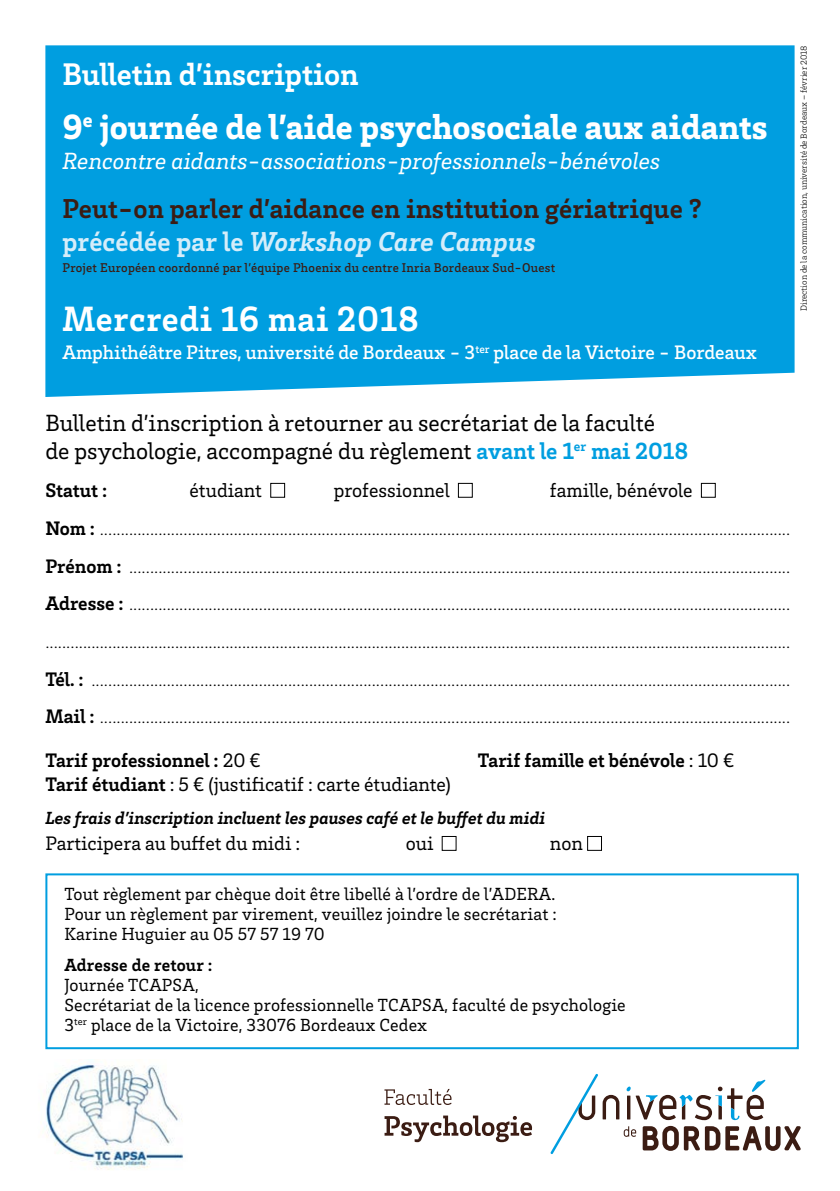
<style>
.page{position:relative;width:840px;height:1191px;background:#fff}
.page>*{position:absolute;margin:0;border:0;box-sizing:border-box;transform-origin:0 0}
.t1{font:900 36px "Brix Slab";color:#fff}
._2_affA3_date_et_hor{font:700 36px "Brix Slab";letter-spacing:.02em;color:#fff}
.t2{font:700 32px "Brix Slab";color:#fff}
.t3{font:700 28px "Brix Slab";letter-spacing:.005em;color:#3b1c13}
.t4{font:italic 700 28px "Brix Slab";letter-spacing:.005em;color:#d5edfa}
.t5{font:24px/28px "Brix Slab";color:#000}
.t6{font:italic 24px "Brix Slab";color:#fff}
.t7{font:200 20px "Brix Slab";color:#000}
.t8{font:20px "Brix Slab";color:#000}
.t9{font:500 20px "Brix Slab";color:#fff}
.t10{font:700 20px "Brix Slab";color:#000}
.t11{font:18px/20px "Brix Slab";letter-spacing:.01em;color:#000;text-align:justify}
.t12{font:italic 700 18px "Brix Slab";color:#000}
.t13{font:700 18px "Brix Slab";letter-spacing:.01em;color:#000}
._2_affA3_date_et_hor-2{font:500 13px "Brix Slab";letter-spacing:.02em;color:#3b1c13}
.t14{font:300 9px "Brix Slab";color:#000}
.s1{font-style:normal}
.s2{font-weight:700;color:#009ee0}
.s3{font-weight:700}
.s4{font-weight:400}
</style>
<div class="page">
<div style="left:45px;top:45px;width:749px;height:352px;background:#009ee0"></div>
<div style="left:270px;top:483px;width:15px;height:15px;border:1px solid #000"></div>
<div style="left:457px;top:483px;width:15px;height:15px;border:1px solid #000"></div>
<div style="left:700px;top:483px;width:15px;height:15px;border:1px solid #000"></div>
<div style="left:441px;top:836px;width:15px;height:15px;border:1px solid #000"></div>
<div style="left:586px;top:836px;width:15px;height:15px;border:1px solid #000"></div>
<div style="left:45px;top:873px;width:753px;height:176px;border:2px solid #009ee0"></div>
<img style="left:45px;top:1063px;width:139px;height:107px">
<svg style="left:550px;top:1073px;width:250px;height:81px"></svg>
<svg style="left:384px;top:1089px;width:67px;height:16px"></svg>
<svg style="left:384px;top:1115px;width:147px;height:27px"></svg>
<p class="t2" style="left:62px;top:54px;width:297px">Bulletin d’inscription</p>
<p class="t1" style="left:62px;top:103px;width:706px">9<sup>e</sup> journée de l’aide psychosociale aux aidants</p>
<p class="t6" style="left:62px;top:145px;width:599px">Rencontre aidants-associations-professionnels-bénévoles</p>
<p class="t3" style="left:62px;top:191px;width:640px">Peut-on parler d’aidance en institution gériatrique ?</p>
<p class="t4" style="left:62px;top:222px;width:474px"><span class="s1">précédée par le</span> Workshop Care Campus</p>
<p class="_2_affA3_date_et_hor-2" style="left:62px;top:259px;width:494px">Projet Européen coordonné par l’équipe Phoenix du centre Inria Bordeaux Sud-Ouest</p>
<p class="_2_affA3_date_et_hor" style="left:62px;top:295px;width:358px">Mercredi 16 mai 2018</p>
<p class="t9" style="left:62px;top:339px;width:695px">Amphithéâtre Pitres, université de Bordeaux - 3<sup>ter</sup> place de la Victoire - Bordeaux</p>
<p class="t14" style="left:797px;top:311px;width:267px;rotate:-90deg">Direction de la communication, université de Bordeaux – février 2018</p>
<p class="t5" style="left:45px;top:408px;width:644px">Bulletin d’inscription à retourner au secrétariat de la faculté<br>de psychologie, accompagné du règlement <span class="s2">avant le 1</span><sup>er</sup> <span class="s2">mai 2018</span></p>
<p class="t10" style="left:45px;top:477px;width:63px">Statut :</p>
<p class="t8" style="left:189px;top:477px;width:74px">étudiant</p>
<p class="t8" style="left:333px;top:477px;width:117px">professionnel</p>
<p class="t8" style="left:549px;top:477px;width:144px">famille, bénévole</p>
<p class="t7" style="left:45px;top:515px;width:746px"><span class="s3">Nom :</span> .....................................................................................................................................................................</p>
<p class="t7" style="left:45px;top:553px;width:746px"><span class="s3">Prénom :</span> ..............................................................................................................................................................</p>
<p class="t7" style="left:45px;top:591px;width:746px"><span class="s3">Adresse :</span> ..............................................................................................................................................................</p>
<p class="t7" style="left:45px;top:628px;width:746px">..................................................................................................................................................................................</p>
<p class="t7" style="left:45px;top:666px;width:746px"><span class="s3">Tél. :</span> .......................................................................................................................................................................</p>
<p class="t7" style="left:45px;top:704px;width:746px"><span class="s3">Mail :</span> .....................................................................................................................................................................</p>
<p class="t10" style="left:45px;top:747px;width:217px">Tarif professionnel : <span class="s4">20 €</span></p>
<p class="t10" style="left:477px;top:747px;width:258px">Tarif famille et bénévole <span class="s4">: 10 €</span></p>
<p class="t8" style="left:45px;top:771px;width:406px"><span class="s3">Tarif étudiant</span> : 5 € (justificatif : carte étudiante)</p>
<p class="t12" style="left:45px;top:806px;width:501px">Les frais d’inscription incluent les pauses café et le buffet du midi</p>
<p class="t8" style="left:45px;top:830px;width:256px">Participera au buffet du midi :</p>
<p class="t8" style="left:405px;top:830px;width:29px">oui</p>
<p class="t8" style="left:549px;top:830px;width:34px">non</p>
<p class="t11" style="left:64px;top:883px;width:493px">Tout règlement par chèque doit être libellé à l’ordre de l’ADERA.<br>Pour un règlement par virement, veuillez joindre le secrétariat :<br>Karine Huguier au 05 57 57 19 70</p>
<p class="t13" style="left:64px;top:953px;width:149px">Adresse de retour :</p>
<p class="t11" style="left:64px;top:974px;width:136px">Journée TCAPSA,</p>
<p class="t11" style="left:64px;top:994px;width:562px">Secrétariat de la licence professionnelle TCAPSA, faculté de psychologie</p>
<p class="t11" style="left:64px;top:1014px;width:364px">3<sup>ter</sup> place de la Victoire, 33076 Bordeaux Cedex</p>
</div>
